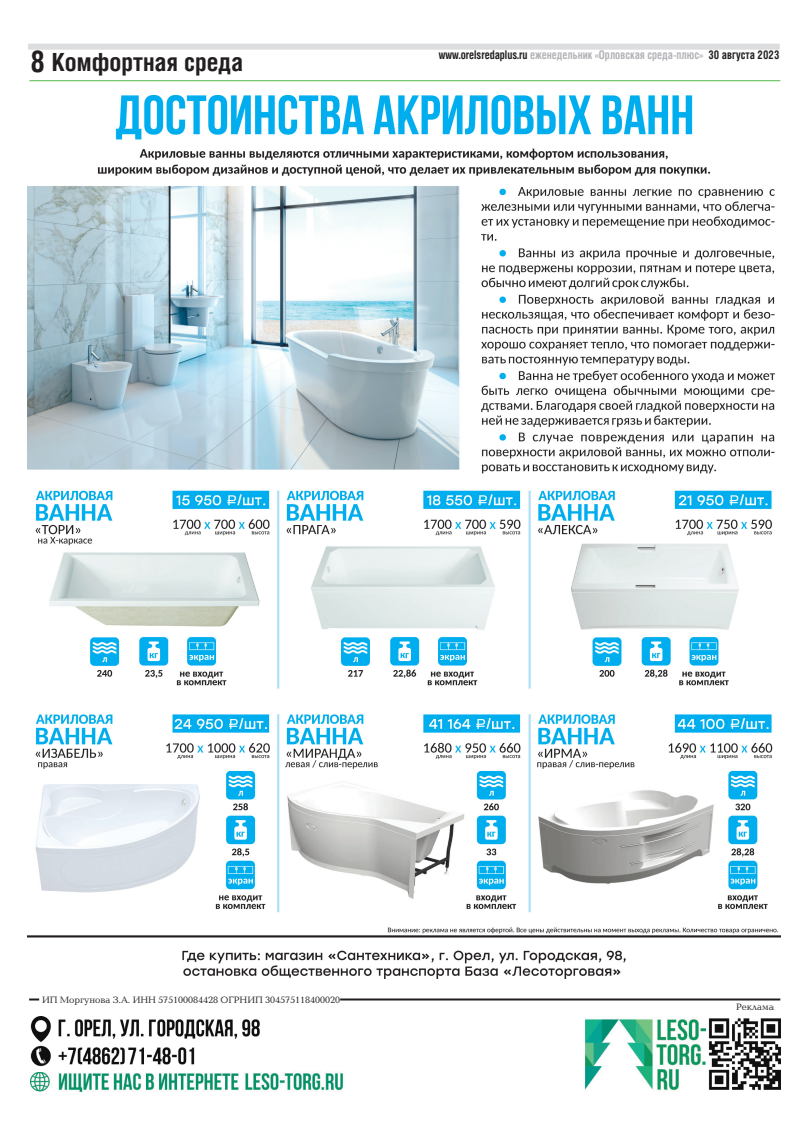
<style>
.page{position:relative;width:808px;height:1134px;background:#fff}
.page>*{position:absolute;margin:0;border:0;box-sizing:border-box;transform-origin:0 0}
.t1{font:30px "Helios Cond Bold 7";color:#231f20}
.t2{font:25px "Helios Cond Bold 7";color:#231f20}
.t3{font:12px "Helios Cond Bold 7";color:#231f20;scale:.9 1}
.t4{font:9.5px "Baltica C7";color:#231f20}
.s1{color:#b2b3b7}
</style>
<div class="page">
<div style="left:28px;top:44px;width:752px;height:6px;background:#dcdddf"></div>
<hr style="left:29px;top:80px;width:751px;height:1px;background:#51b948">
<img style="left:30px;top:1019px;width:676px;height:73px">
<img style="left:32px;top:1016px;width:260px;height:55px">
<img style="left:708px;top:1018px;width:72px;height:72px">
<hr style="left:29px;top:998px;width:751px;height:2px;background:#231f20">
<div style="left:39px;top:995px;width:301px;height:10px;background:#fff"></div>
<img style="left:28px;top:96px;width:752px;height:882px">
<h1 class="t1" style="left:30px;top:44px;width:17px">8</h1>
<p class="t3" style="left:439px;top:48px;width:380px">www.orelsredaplus.ru <span class="s1">еженедельник «Орловская среда-плюс»</span> 30 августа 2023</p>
<h2 class="t2" style="left:52px;top:47px;width:193px">Комфортная среда</h2>
<p class="t4" style="left:42px;top:995px;width:300px">ИП Моргунова З.А. ИНН 575100084428 ОГРНИП 304575118400020</p>
<p class="t4" style="left:736px;top:1001px;width:39px">Реклама</p>
<p class="t4" style="left:737px;top:1002px;width:39px">Реклама</p>
</div>
